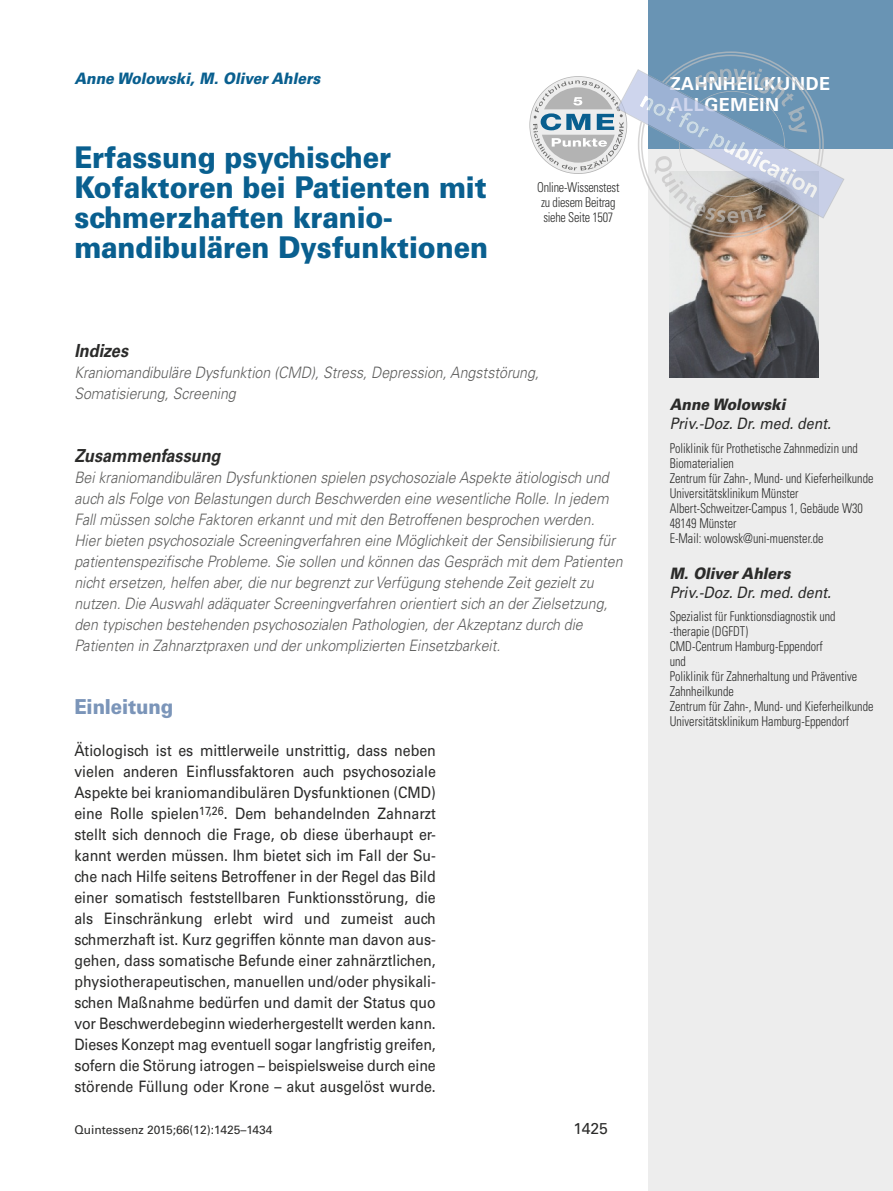
<style>
.page{position:relative;width:893px;height:1191px;background:#fff}
.page>*{position:absolute;margin:0;border:0;box-sizing:border-box;transform-origin:0 0}
.t1{font:900 30px/30px "Univers LT Std";letter-spacing:-.005em;color:#095f8f;scale:.9 1}
.t2{font:900 20.7px "Univers LT Std";letter-spacing:-.01em;color:#7b95b9;scale:.9 1}
.t3{font:700 18px/21.6px "Univers LT Std";letter-spacing:.03em;color:#fff}
.t4{font:italic 700 18px "Univers LT Std";color:#2b2b2a;scale:.9 1}
.t5{font:15.75px/21px "Univers LT Std";color:#2b2b2a;text-align:justify;scale:.9 1}
.t6{font:italic 300 15.75px/21px "Univers LT Std";color:#5c5c5b;scale:.9 1}
.t7{font:italic 15.75px "Univers LT Std";color:#2b2b2a;scale:.9 1}
.t8{font:italic 900 15.75px "Univers LT Std";color:#095f8f;scale:.9 1}
.t9{font:italic 900 15.75px "Univers LT Std";color:#2b2b2a;scale:.9 1}
.t10{font:15.75px "Univers LT Std";color:#2b2b2a}
.t11{font:300 condensed 13.5px/15px "Univers LT Std";color:#2b2b2a;scale:.9 1}
.t12{font:300 condensed 13.5px/15px "Univers LT Std";letter-spacing:-.02em;color:#2b2b2a;scale:.9 1}
.t13{font:12px "Univers LT Std";color:#2b2b2a}
</style>
<div class="page">
<div style="left:648px;top:0;width:245px;height:1191px;background:#ededed"></div>
<div style="left:648px;top:0;width:245px;height:149px;background:#6994b4"></div>
<img style="left:670px;top:237px;width:149px;height:140px">
<svg style="left:529px;top:51px;width:315px;height:186px"></svg>
<p class="t8" style="left:74px;top:68px;width:275px">Anne Wolowski, M. Oliver Ahlers</p>
<h1 class="t1" style="left:74px;top:142px;width:461px">Erfassung psychischer<br>Kofaktoren bei Patienten mit schmerzhaften kranio&shy;mandibulären Dysfunktionen</h1>
<p class="t12" style="left:537px;top:180px;width:93px">Online-Wissenstest zu diesem Beitrag siehe Seite 1507</p>
<p class="t4" style="left:74px;top:340px;width:61px">Indizes</p>
<p class="t6" style="left:74px;top:362px;width:518px">Kraniomandibuläre Dysfunktion (CMD), Stress, Depression, Angststörung,<br>Somatisierung, Screening</p>
<p class="t4" style="left:74px;top:445px;width:164px">Zusammenfassung</p>
<p class="t6" style="left:74px;top:467px;width:611px">Bei kraniomandibulären Dysfunktionen spielen psychosoziale Aspekte ätiologisch und auch als Folge von Belastungen durch Beschwerden eine wesentliche Rolle. In jedem Fall müssen solche Faktoren erkannt und mit den Betroffenen besprochen werden.<br>Hier bieten psychosoziale Screeningverfahren eine Möglichkeit der Sensibilisierung für patientenspezifische Probleme. Sie sollen und können das Gespräch mit dem Patienten nicht ersetzen, helfen aber, die nur begrenzt zur Verfügung stehende Zeit gezielt zu nutzen. Die Auswahl adäquater Screeningverfahren orientiert sich an der Zielsetzung, den typischen bestehenden psychosozialen Pathologien, der Akzeptanz durch die Patienten in Zahnarztpraxen und der unkomplizierten Einsetzbarkeit.</p>
<h2 class="t2" style="left:74px;top:694px;width:111px">Einleitung</h2>
<p class="t5" style="left:74px;top:740px;width:403px">Ätiologisch ist es mittlerweile unstrittig, dass neben vielen anderen Einflussfaktoren auch psychosoziale Aspekte bei kraniomandibulären Dysfunktionen (CMD) eine Rolle spielen<sup>17,26</sup>. Dem behandelnden Zahnarzt stellt sich dennoch die Frage, ob diese überhaupt er&shy;kannt werden müssen. Ihm bietet sich im Fall der Su&shy;che nach Hilfe seitens Betroffener in der Regel das Bild einer somatisch feststellbaren Funktionsstörung, die als Einschränkung erlebt wird und zumeist auch schmerzhaft ist. Kurz gegriffen könnte man davon aus&shy;gehen, dass somatische Befunde einer zahnärztlichen, physiotherapeutischen, manuellen und/oder physikali&shy;schen Maßnahme bedürfen und damit der Status quo vor Beschwerdebeginn wiederhergestellt werden kann.<br>Dieses Konzept mag eventuell sogar langfristig greifen, sofern die Störung iatrogen – beispielsweise durch eine störende Füllung oder Krone – akut ausgelöst wurde.</p>
<p class="t13" style="left:74px;top:1123px;width:200px">Quintessenz 2015;66(12):1425–1434</p>
<p class="t10" style="left:574px;top:1119px;width:36px">1425</p>
<p class="t3" style="left:670px;top:73px;width:162px">ZAHNHEILKUNDE<br>ALLGEMEIN</p>
<p class="t9" style="left:670px;top:395px;width:130px">Anne Wolowski</p>
<p class="t7" style="left:670px;top:414px;width:181px">Priv.-Doz. Dr. med. dent.</p>
<p class="t11" style="left:670px;top:440px;width:228px">Poliklinik für Prothetische Zahnmedizin und Biomaterialien<br>Zentrum für Zahn-, Mund- und Kieferheilkunde Universitätsklinikum Münster Albert-Schweitzer-Campus 1, Gebäude W30<br>48149 Münster<br>E-Mail: wolowsk@uni-muenster.de</p>
<p class="t9" style="left:670px;top:563px;width:136px">M. Oliver Ahlers</p>
<p class="t7" style="left:670px;top:582px;width:181px">Priv.-Doz. Dr. med. dent.</p>
<p class="t11" style="left:670px;top:609px;width:228px">Spezialist für Funktionsdiagnostik und -therapie (DGFDT)<br>CMD-Centrum Hamburg-Eppendorf<br>und<br>Poliklinik für Zahnerhaltung und Präventive<br>Zahnheilkunde<br>Zentrum für Zahn-, Mund- und Kieferheilkunde<br>Universitätsklinikum Hamburg-Eppendorf</p>
</div>
